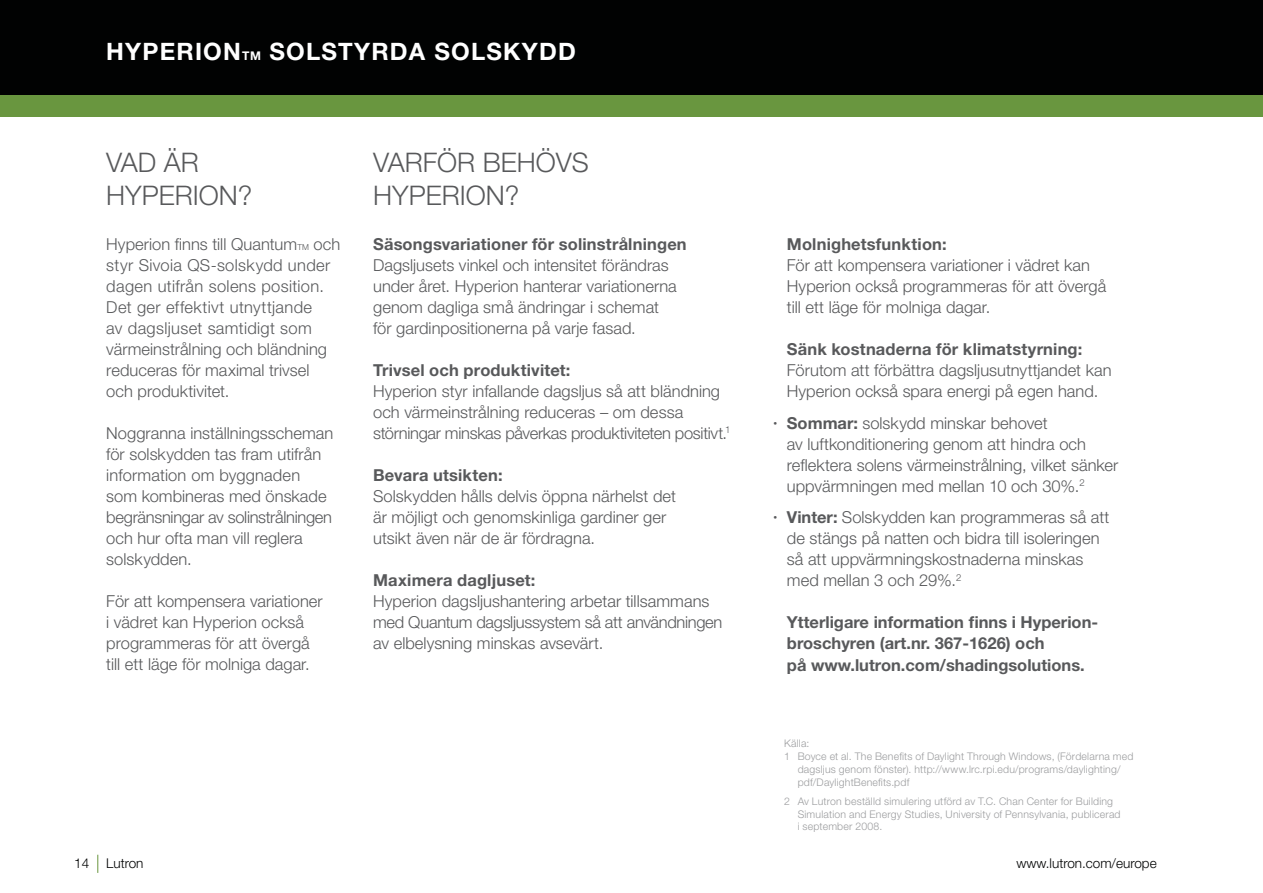
<style>
.page{position:relative;width:1263px;height:893px;background:#fff}
.page>*{position:absolute;margin:0;border:0;box-sizing:border-box;transform-origin:0 0}
.t1{font:300 27px/33px "Helvetica Neue LT Std";color:#58595b}
.t2{font:700 24px "Helvetica Neue LT Std";letter-spacing:.05em;color:#fff}
.t3{font:300 16.5px/21px "Helvetica Neue LT Std";color:#58595b}
.t4{font:700 16.5px/21.3px "Helvetica Neue LT Std";letter-spacing:.005em;color:#58595b}
.t5{font:300 13.5px "Helvetica Neue LT Std";color:#010202}
.t6{font:300 10.5px/12.8px "Helvetica Neue LT Std";letter-spacing:.02em;color:#9c9d9f}
.s1{font-size:12px}
.s2{font-size:8.25px}
.s3{font-weight:700}
</style>
<div class="page">
<svg style="left:97px;top:855px;width:1px;height:18px"></svg>
<div style="left:0;top:0;width:1263px;height:96px;background:#010202"></div>
<div style="left:0;top:96px;width:1263px;height:21px;background:#69963f"></div>
<h2 class="t2" style="left:106px;top:43px;width:471px">HYPERION<span class="s1">TM</span> SOLSTYRDA SOLSKYDD</h2>
<h1 class="t1" style="left:106px;top:150px;width:148px">VAD ÄR<br>HYPERION?</h1>
<h1 class="t1" style="left:373px;top:150px;width:217px">VARFÖR BEHÖVS<br>HYPERION?</h1>
<p class="t3" style="left:106px;top:236px;width:235px">Hyperion finns till Quantum<span class="s2">TM</span> och styr Sivoia QS-solskydd under dagen utifrån solens position.<br>Det ger effektivt utnyttjande<br>av dagsljuset samtidigt som värmeinstrålning och bländning reduceras för maximal trivsel och produktivitet.</p>
<p class="t3" style="left:106px;top:425px;width:229px">Noggranna inställningsscheman för solskydden tas fram utifrån information om byggnaden som kombineras med önskade begränsningar av solinstrålningen och hur ofta man vill reglera solskydden.</p>
<p class="t3" style="left:106px;top:593px;width:218px">För att kompensera variationer i vädret kan Hyperion också programmeras för att övergå till ett läge för molniga dagar.</p>
<p class="t4" style="left:373px;top:235px;width:315px">Säsongsvariationer för solinstrålningen</p>
<p class="t3" style="left:373px;top:257px;width:305px">Dagsljusets vinkel och intensitet förändras under året. Hyperion hanterar variationerna genom dagliga små ändringar i schemat för gardinpositionerna på varje fasad.</p>
<p class="t4" style="left:373px;top:361px;width:199px">Trivsel och produktivitet:</p>
<p class="t3" style="left:373px;top:383px;width:359px">Hyperion styr infallande dagsljus så att bländning och värmeinstrålning reduceras – om dessa störningar minskas påverkas produktiviteten positivt.<sup>1</sup></p>
<p class="t4" style="left:373px;top:466px;width:131px">Bevara utsikten:</p>
<p class="t3" style="left:373px;top:488px;width:304px">Solskydden hålls delvis öppna närhelst det är möjligt och genomskinliga gardiner ger utsikt även när de är fördragna.</p>
<p class="t4" style="left:373px;top:571px;width:164px">Maximera dagljuset:</p>
<p class="t3" style="left:373px;top:593px;width:351px">Hyperion dagsljushantering arbetar tillsammans med Quantum dagsljussystem så att användningen av elbelysning minskas avsevärt.</p>
<p class="t4" style="left:787px;top:235px;width:161px">Molnighetsfunktion:</p>
<p class="t3" style="left:787px;top:257px;width:321px">För att kompensera variationer i vädret kan<br>Hyperion också programmeras för att övergå till ett läge för molniga dagar.</p>
<p class="t4" style="left:787px;top:340px;width:297px">Sänk kostnaderna för klimatstyrning:</p>
<p class="t3" style="left:787px;top:362px;width:326px">Förutom att förbättra dagsljusutnyttjandet kan<br>Hyperion också spara energi på egen hand.</p>
<p class="t3" style="left:787px;top:414px;width:333px;text-indent:-13px"><sup>•</sup> <span class="s3">Sommar:</span> solskydd minskar behovet<br>av luftkonditionering genom att hindra och reflektera solens värmeinstrålning, vilket sänker uppvärmningen med mellan 10 och 30%.<sup>2</sup></p>
<p class="t3" style="left:787px;top:509px;width:324px;text-indent:-13px"><sup>•</sup> <span class="s3">Vinter:</span> Solskydden kan programmeras så att de stängs på natten och bidra till isoleringen så att uppvärmningskostnaderna minskas med mellan 3 och 29%.<sup>2</sup></p>
<p class="t4" style="left:787px;top:614px;width:313px">Ytterligare information finns i Hyperion&shy;broschyren (art.nr. 367-1626) och<br>på www.lutron.com/shadingsolutions.</p>
<p class="t6" style="left:784px;top:738px;width:27px">Källa:</p>
<p class="t6" style="left:784px;top:751px;width:351px">1 Boyce et al. The Benefits of Daylight Through Windows, (Fördelarna med</p>
<p class="t6" style="left:798px;top:764px;width:324px">dagsljus genom fönster). http://www.lrc.rpi.edu/programs/daylighting/</p>
<p class="t6" style="left:798px;top:777px;width:113px">pdf/DaylightBenefits.pdf</p>
<p class="t6" style="left:798px;top:796px;width:324px;text-indent:-14px">2 Av Lutron beställd simulering utförd av T.C. Chan Center for Building<br>Simulation and Energy Studies, University of Pennsylvania, publicerad i september 2008.</p>
<p class="t5" style="left:74px;top:858px;width:17px">14</p>
<p class="t5" style="left:106px;top:858px;width:39px">Lutron</p>
<p class="t5" style="left:1016px;top:858px;width:142px">www.lutron.com/europe</p>
</div>
